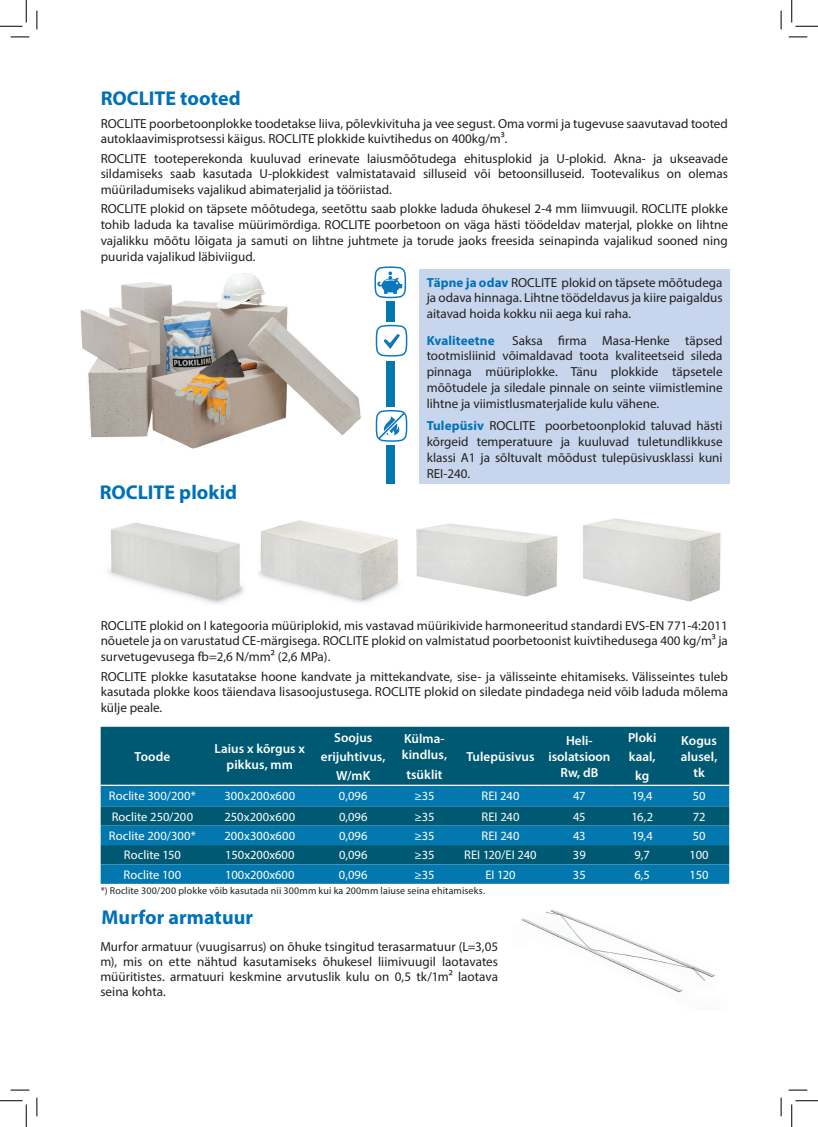
<style>
.page{position:relative;width:818px;height:1127px;background:#fff}
.page>*{position:absolute;margin:0;border:0;box-sizing:border-box;transform-origin:0 0}
.t1{font:700 20px "Myriad Pro";color:#0071b9}
.t2{font:13.12px/15.8px "Myriad Pro";color:#231f20;text-align:justify}
.t3{font:600 13.12px/15.8px "Myriad Pro";letter-spacing:.005em;color:#fff;text-align:center}
.t4{font:700 13.12px "Myriad Pro";letter-spacing:.01em;color:#0071b9}
.t5{font:12.5px "Myriad Pro";color:#fff}
.t6{font:10px "Myriad Pro";letter-spacing:.015em;color:#231f20}
.s1{font-weight:700;color:#0071b9}
</style>
<div class="page">
<div style="left:101px;top:726px;width:628px;height:58px;background:#005972"></div>
<svg style="left:101px;top:785px;width:628px;height:98px;fill:#0278ae"></svg>
<div style="left:420px;top:270px;width:310px;height:214px;background:#c7d6ec"></div>
<svg style="left:375px;top:325px;width:33px;height:31px"></svg>
<svg style="left:375px;top:410px;width:33px;height:32px"></svg>
<div style="left:386px;top:301px;width:8px;height:20px;background:#0278ae"></div>
<div style="left:386px;top:445px;width:8px;height:39px;background:#0278ae"></div>
<div style="left:386px;top:361px;width:8px;height:45px;background:#0278ae"></div>
<img style="left:80px;top:274px;width:281px;height:175px">
<img style="left:521px;top:909px;width:194px;height:84px">
<img style="left:107px;top:522px;width:137px;height:82px">
<img style="left:416px;top:523px;width:142px;height:74px">
<img style="left:582px;top:518px;width:139px;height:84px">
<img style="left:258px;top:520px;width:141px;height:83px">
<svg style="left:374px;top:266px;width:32px;height:32px"></svg>
<svg style="left:11px;top:36px;width:18px;height:2px"></svg>
<svg style="left:788px;top:36px;width:19px;height:2px"></svg>
<svg style="left:11px;top:1089px;width:18px;height:1px"></svg>
<svg style="left:788px;top:1089px;width:19px;height:1px"></svg>
<svg style="left:36px;top:11px;width:2px;height:18px"></svg>
<svg style="left:36px;top:1097px;width:2px;height:18px"></svg>
<svg style="left:780px;top:11px;width:2px;height:18px"></svg>
<svg style="left:780px;top:1097px;width:2px;height:18px"></svg>
<svg style="left:0;top:0;width:27px;height:27px"></svg>
<svg style="left:0;top:1100px;width:27px;height:26px"></svg>
<svg style="left:791px;top:0;width:27px;height:27px"></svg>
<svg style="left:791px;top:1100px;width:27px;height:26px"></svg>
<h1 class="t1" style="left:101px;top:85px;width:142px">ROCLITE tooted</h1>
<p class="t2" style="left:101px;top:115px;width:629px">ROCLITE poorbetoonplokke toodetakse liiva, põlevkivituha ja vee segust. Oma vormi ja tugevuse saavutavad tooted autoklaavimisprotsessi käigus. ROCLITE plokkide kuivtihedus on 400kg/m³.</p>
<p class="t2" style="left:101px;top:150px;width:629px">ROCLITE tooteperekonda kuuluvad erinevate laiusmõõtudega ehitusplokid ja U-plokid. Akna- ja ukseavade sildamiseks saab kasutada U-plokkidest valmistatavaid silluseid või betoonsilluseid. Tootevalikus on olemas müüriladumiseks vajalikud abimaterjalid ja tööriistad.</p>
<p class="t2" style="left:101px;top:201px;width:629px">ROCLITE plokid on täpsete mõõtudega, seetõttu saab plokke laduda õhukesel 2-4 mm liimvuugil. ROCLITE plokke tohib laduda ka tavalise müürimördiga. ROCLITE poorbetoon on väga hästi töödeldav materjal, plokke on lihtne vajalikku mõõtu lõigata ja samuti on lihtne juhtmete ja torude jaoks freesida seinapinda vajalikud sooned ning puurida vajalikud läbiviigud.</p>
<h1 class="t1" style="left:100px;top:479px;width:139px">ROCLITE plokid</h1>
<p class="t2" style="left:427px;top:274px;width:297px"><span class="s1">Täpne ja odav</span> ROCLITE plokid on täpsete mõõtudega ja odava hinnaga. Lihtne töödeldavus ja kiire paigaldus aitavad hoida kokku nii aega kui raha.</p>
<p class="t4" style="left:427px;top:331px;width:70px">Kvaliteetne</p>
<p class="t2" style="left:427px;top:332px;width:297px;text-indent:86px">Saksa firma Masa-Henke täpsed tootmisliinid võimaldavad toota kvaliteetseid sileda pinnaga müüriplokke. Tänu plokkide täpsetele mõõtudele ja siledale pinnale on seinte viimistlemine lihtne ja viimistlusmaterjalide kulu vähene.</p>
<p class="t2" style="left:427px;top:418px;width:297px"><span class="s1">Tulepüsiv</span> ROCLITE poorbetoonplokid taluvad hästi kõrgeid temperatuure ja kuuluvad tuletundlikkuse klassi A1 ja sõltuvalt mõõdust tulepüsivusklassi kuni REI-240.</p>
<p class="t2" style="left:101px;top:617px;width:629px">ROCLITE plokid on I kategooria müüriplokid, mis vastavad müürikivide harmoneeritud standardi EVS-EN 771-4:2011 nõuetele ja on varustatud CE-märgisega. ROCLITE plokid on valmistatud poorbetoonist kuivtihedusega 400 kg/m³ ja survetugevusega fb=2,6 N/mm² (2,6 MPa).</p>
<p class="t2" style="left:101px;top:668px;width:629px">ROCLITE plokke kasutatakse hoone kandvate ja mittekandvate, sise- ja välisseinte ehitamiseks. Välisseintes tuleb kasutada plokke koos täiendava lisasoojustusega. ROCLITE plokid on siledate pindadega neid võib laduda mõlema külje peale.</p>
<p class="t3" style="left:135px;top:748px;width:37px">Toode</p>
<p class="t3" style="left:214px;top:740px;width:92px">Laius x kõrgus x pikkus, mm</p>
<p class="t3" style="left:321px;top:727px;width:66px;line-height:19.2px">Soojus erijuhtivus,<br>W/mK</p>
<p class="t3" style="left:402px;top:730px;width:47px;text-align:left">Külma&shy;kindlus,</p>
<p class="t3" style="left:548px;top:732px;width:63px">Heli&shy;isolatsioon<br>Rw, dB</p>
<p class="t3" style="left:628px;top:727px;width:30px;line-height:19.2px">Ploki kaal, kg</p>
<p class="t3" style="left:681px;top:732px;width:38px">Kogus alusel, tk</p>
<p class="t3" style="left:466px;top:748px;width:69px">Tulepüsivus</p>
<p class="t3" style="left:406px;top:765px;width:38px">tsüklit</p>
<p class="t5" style="left:109px;top:788px;width:88px">Roclite 300/200*</p>
<p class="t5" style="left:224px;top:788px;width:72px">300x200x600</p>
<p class="t5" style="left:339px;top:788px;width:30px">0,096</p>
<p class="t5" style="left:414px;top:788px;width:21px">≥35</p>
<p class="t5" style="left:481px;top:788px;width:39px">REI 240</p>
<p class="t5" style="left:573px;top:788px;width:14px">47</p>
<p class="t5" style="left:632px;top:788px;width:22px">19,4</p>
<p class="t5" style="left:693px;top:788px;width:14px">50</p>
<p class="t5" style="left:112px;top:808px;width:83px">Roclite 250/200</p>
<p class="t5" style="left:224px;top:808px;width:72px">250x200x600</p>
<p class="t5" style="left:339px;top:808px;width:30px">0,096</p>
<p class="t5" style="left:414px;top:808px;width:21px">≥35</p>
<p class="t5" style="left:481px;top:808px;width:39px">REI 240</p>
<p class="t5" style="left:573px;top:808px;width:14px">45</p>
<p class="t5" style="left:631px;top:808px;width:23px">16,2</p>
<p class="t5" style="left:693px;top:808px;width:14px">72</p>
<p class="t5" style="left:109px;top:827px;width:88px">Roclite 200/300*</p>
<p class="t5" style="left:224px;top:827px;width:72px">200x300x600</p>
<p class="t5" style="left:339px;top:827px;width:30px">0,096</p>
<p class="t5" style="left:414px;top:827px;width:21px">≥35</p>
<p class="t5" style="left:481px;top:827px;width:39px">REI 240</p>
<p class="t5" style="left:573px;top:827px;width:14px">43</p>
<p class="t5" style="left:632px;top:827px;width:22px">19,4</p>
<p class="t5" style="left:693px;top:827px;width:14px">50</p>
<p class="t5" style="left:124px;top:847px;width:58px">Roclite 150</p>
<p class="t5" style="left:225px;top:847px;width:71px">150x200x600</p>
<p class="t5" style="left:339px;top:847px;width:30px">0,096</p>
<p class="t5" style="left:414px;top:847px;width:22px">≥35</p>
<p class="t5" style="left:464px;top:847px;width:74px">REI 120/EI 240</p>
<p class="t5" style="left:573px;top:847px;width:14px">39</p>
<p class="t5" style="left:634px;top:847px;width:17px">9,7</p>
<p class="t5" style="left:689px;top:847px;width:21px">100</p>
<p class="t5" style="left:124px;top:866px;width:59px">Roclite 100</p>
<p class="t5" style="left:225px;top:866px;width:71px">100x200x600</p>
<p class="t5" style="left:339px;top:866px;width:30px">0,096</p>
<p class="t5" style="left:414px;top:866px;width:22px">≥35</p>
<p class="t5" style="left:485px;top:866px;width:32px">EI 120</p>
<p class="t5" style="left:573px;top:866px;width:14px">35</p>
<p class="t5" style="left:634px;top:866px;width:17px">6,5</p>
<p class="t5" style="left:689px;top:866px;width:21px">150</p>
<p class="t6" style="left:101px;top:884px;width:386px">*) Roclite 300/200 plokke võib kasutada nii 300mm kui ka 200mm laiuse seina ehitamiseks.</p>
<h1 class="t1" style="left:102px;top:903px;width:153px">Murfor armatuur</h1>
<p class="t2" style="left:100px;top:938px;width:399px;line-height:15px">Murfor armatuur (vuugisarrus) on õhuke tsingitud terasarmatuur (L=3,05 m), mis on ette nähtud kasutamiseks õhukesel liimivuugil laotavates müüritistes. armatuuri keskmine arvutuslik kulu on 0,5 tk/1m² laotava seina kohta.</p>
</div>
